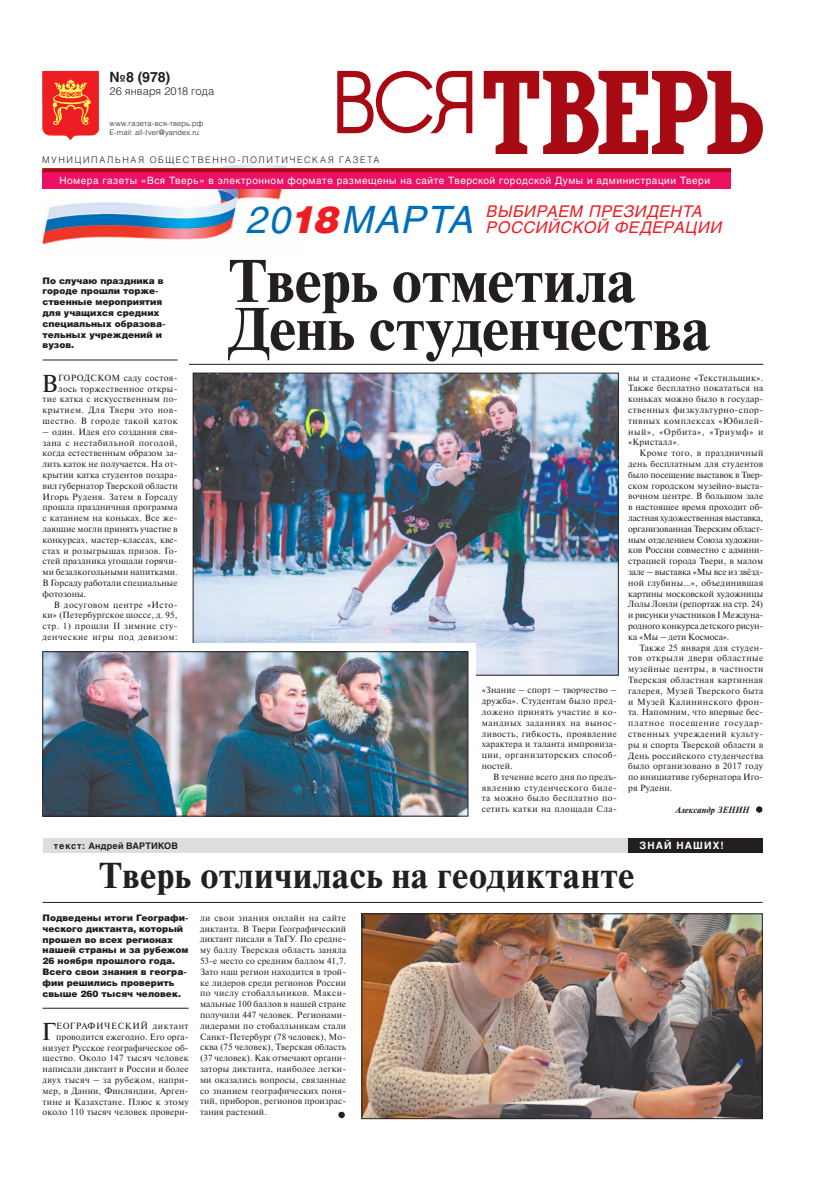
<style>
.page{position:relative;width:820px;height:1191px;background:#fff}
.page>*{position:absolute;margin:0;border:0;box-sizing:border-box;transform-origin:0 0}
.t1{font:700 60px/48px "Newton C";color:#231f20}
.t2{font:italic 37.4px "Helios";letter-spacing:.035em;color:#006eb9}
.t3{font:700 36px "Newton C";letter-spacing:.02em;color:#231f20}
.t4{font:24.4px "Newton C";color:#231f20}
.t5{font:italic 16px/16px "Helios";letter-spacing:.04em;color:#ee1d23}
.t6{font:700 14px "Helios";color:#231f20}
.t7{font:300 11px "Helios";letter-spacing:.005em;color:#231f20}
.t8{font:10px "Helios";letter-spacing:.05em;color:#fff}
.t9{font:700 10px "Helios";letter-spacing:.11em;color:#fff}
.t10{font:9px/10.8px "Newton C";letter-spacing:.03em;color:#231f20;text-align:justify}
.t11{font:900 9px/10.8px "Helios";color:#231f20}
.t12{font:300 9px "Helios";letter-spacing:.18em;color:#231f20}
.t13{font:700 9px "Helios";letter-spacing:.02em;color:#231f20}
.t14{font:italic 700 9px "Newton C";color:#231f20}
.t15{font:300 7.5px/9px "Helios";letter-spacing:.02em;color:#231f20}
.s1{font-weight:900;color:#ee1d23}
</style>
<div class="page">
<img style="left:43px;top:164px;width:261px;height:84px">
<hr style="left:43px;top:360px;width:134px;height:1px;background:#231f20">
<hr style="left:189px;top:364px;width:574px;height:1px;background:#231f20">
<div style="left:42px;top:171px;width:688px;height:17px;background:#ec1163"></div>
<svg style="left:42px;top:168px;width:688px;height:4px;background:#a91119"></svg>
<svg style="left:337px;top:71px;width:135px;height:62px"></svg>
<svg style="left:483px;top:71px;width:279px;height:83px"></svg>
<svg style="left:42px;top:71px;width:57px;height:69px;background:#f14b3a"></svg>
<div style="left:755px;top:806px;width:7px;height:7px;background:#231f20;border-radius:50%"></div>
<div style="left:755px;top:805px;width:8px;height:8px;border:1px solid #fff;border-radius:50%"></div>
<img style="left:195px;top:375px;width:421px;height:298px">
<hr style="left:43px;top:1008px;width:146px;height:1px;background:#231f20">
<div style="left:338px;top:1111px;width:7px;height:7px;background:#231f20;border-radius:50%"></div>
<div style="left:337px;top:1111px;width:8px;height:7px;border:1px solid #fff;border-radius:50%"></div>
<div style="left:43px;top:838px;width:660px;height:14px;background:#dcdddf"></div>
<div style="left:628px;top:838px;width:134px;height:14px;background:#231f20"></div>
<hr style="left:43px;top:902px;width:719px;height:1px;background:#231f20">
<img style="left:363px;top:915px;width:397px;height:201px">
<div style="left:361px;top:913px;width:401px;height:205px;border:1px solid #231f20"></div>
<div style="left:182px;top:643px;width:294px;height:87px;background:#fff"></div>
<img style="left:45px;top:653px;width:421px;height:161px">
<div style="left:43px;top:651px;width:425px;height:165px;border:1px solid #231f20"></div>
<h3 class="t6" style="left:109px;top:69px;width:62px">№8 (978)</h3>
<p class="t7" style="left:109px;top:84px;width:106px">26 января 2018 года</p>
<p class="t15" style="left:109px;top:118px;width:95px">www.газета-вся-тверь.рф<br>Е-mail: all-tver@yandex.ru</p>
<p class="t12" style="left:42px;top:154px;width:337px">муниципальная ОБЩЕСТВЕНН О-по лит ичес кая газета</p>
<p class="t8" style="left:59px;top:174px;width:652px">Номера газеты «Вся Тверь» в электронном формате размещены на сайте Тверской городской Думы и администрации Твери</p>
<p class="t11" style="left:43px;top:274px;width:124px">По случаю праздника в городе прошли торже&shy;ственные мероприятия для учащихся средних специальных образова&shy;тельных учреждений и вузов.</p>
<h3 class="t4" style="left:41px;top:370px;width:18px">В</h3>
<p class="t10" style="left:43px;top:372px;width:136px;text-align:right">городском саду состоя&shy;лось торжественное откры&shy;тие катка с искусственным по&shy;крытием. Для Твери это нов&shy;шество. В городе такой каток</p>
<p class="t10" style="left:43px;top:426px;width:137px">– один. Идея его создания свя&shy;зана с нестабильной погодой, когда естественным образом за&shy;лить каток не получается. На от&shy;крытии катка студентов поздра&shy;вил губернатор Тверской области Игорь Руденя. Затем в Горсаду прошла праздничная программа с катанием на коньках. Все же&shy;лающие могли принять участие в конкурсах, мастер-классах, кве&shy;стах и розыгрышах призов. Го&shy;стей праздника угощали горячи&shy;ми безалкогольными напитками.<br>В Горсаду работали специальные фотозоны.</p>
<p class="t10" style="left:43px;top:599px;width:136px;text-indent:11px">В досуговом центре «Исто&shy;ки» (Петербургское шоссе, д. 95, стр. 1) прошли II зимние сту&shy;денческие игры под девизом:</p>
<h2 class="t2" style="left:247px;top:197px;width:228px">20<span class="s1">18</span>МАРТА</h2>
<h3 class="t5" style="left:486px;top:203px;width:237px">ВЫБИРАЕМ ПРЕЗИДЕНТА<br>РОССИЙСКОЙ ФЕДЕРАЦИИ</h3>
<h1 class="t1" style="left:228px;top:257px;width:483px">Тверь отметила<br>День студенчества</h1>
<p class="t10" style="left:481px;top:685px;width:136px">«Знание – спорт – творчество – дружба». Студентам было пред&shy;ложено принять участие в ко&shy;мандных заданиях на вынос&shy;ливость, гибкость, проявление характера и таланта импровиза&shy;ции, организаторских способ&shy;ностей.</p>
<p class="t10" style="left:481px;top:771px;width:136px;text-indent:11px">В течение всего дня по предъ&shy;явлению студенческого биле&shy;та можно было бесплатно по&shy;сетить катки на площади Сла-</p>
<p class="t10" style="left:628px;top:372px;width:137px">вы и стадионе «Текстильщик».<br>Также бесплатно покататься на коньках можно было в государ&shy;ственных физкультурно-спор&shy;тивных комплексах «Юбилей&shy;ный», «Орбита», «Триумф» и «Кристалл».</p>
<p class="t10" style="left:628px;top:448px;width:137px;text-indent:11px">Кроме того, в праздничный день бесплатным для студентов было посещение выставок в Твер&shy;ском городском музейно-выста&shy;вочном центре. В большом зале в настоящее время проходит об&shy;ластная художественная выставка, организованная Тверским област&shy;ным отделением Союза художни&shy;ков России совместно с админи&shy;страцией города Твери, в малом зале – выставка «Мы все из звёзд&shy;ной глубины…», объединившая картины московской художницы Лолы Лонли (репортаж на стр. 24) и рисунки участников I Междуна&shy;родного конкурса детского рисун&shy;ка «Мы – дети Космоса».</p>
<p class="t10" style="left:628px;top:642px;width:137px;text-indent:11px">Также 25 января для студен&shy;тов открыли двери областные музейные центры, в частности Тверская областная картинная галерея, Музей Тверского быта и Музей Калининского фрон&shy;та. Напомним, что впервые бес&shy;платное посещение государ&shy;ственных учреждений культу&shy;ры и спорта Тверской области в День российского студенчества было организовано в 2017 году по инициативе губернатора Иго&shy;ря Рудени.</p>
<p class="t14" style="left:675px;top:804px;width:75px">Александр ЗЕНИН</p>
<p class="t13" style="left:54px;top:840px;width:125px">текст: Андрей ВАРТИКОВ</p>
<p class="t9" style="left:639px;top:839px;width:86px">знай наших!</p>
<h3 class="t3" style="left:99px;top:855px;width:536px">Тверь отличилась на геодиктанте</h3>
<p class="t11" style="left:43px;top:912px;width:147px">Подведены итоги Географи&shy;ческого диктанта, который прошел во всех регионах нашей страны и за рубежом<br>26 ноября прошлого года.<br>Всего свои знания в геогра&shy;фии решились проверить свыше 260 тысяч человек.</p>
<h3 class="t4" style="left:41px;top:1018px;width:15px">Г</h3>
<p class="t10" style="left:43px;top:1020px;width:147px;text-align:right">еографич ески й диктант проводится ежегодно. Его орга&shy;низует Русское географическое об&shy;щество. Около 147 тысяч человек написали диктант в России и более двух тысяч – за рубежом, напри&shy;мер, в Дании, Финляндии, Арген&shy;тине и Казахстане. Плюс к этому около 110 тысяч человек провери-</p>
<p class="t10" style="left:200px;top:912px;width:148px">ли свои знания онлайн на сайте диктанта. В Твери Географический диктант писали в ТвГУ. По средне&shy;му баллу Тверская область заняла 53-е место со средним баллом 41,7.<br>Зато наш регион находится в трой&shy;ке лидеров среди регионов России по числу стобалльников. Макси&shy;мальные 100 баллов в нашей стране получили 447 человек. Регионами&shy;лидерами по стобалльникам стали Санкт-Петербург (78 человек), Мо&shy;сква (75 человек), Тверская область (37 человек). Как отмечают органи&shy;заторы диктанта, наиболее легки&shy;ми оказались вопросы, связанные со знанием географических поня&shy;тий, приборов, регионов произрас&shy;тания растений.</p>
</div>
